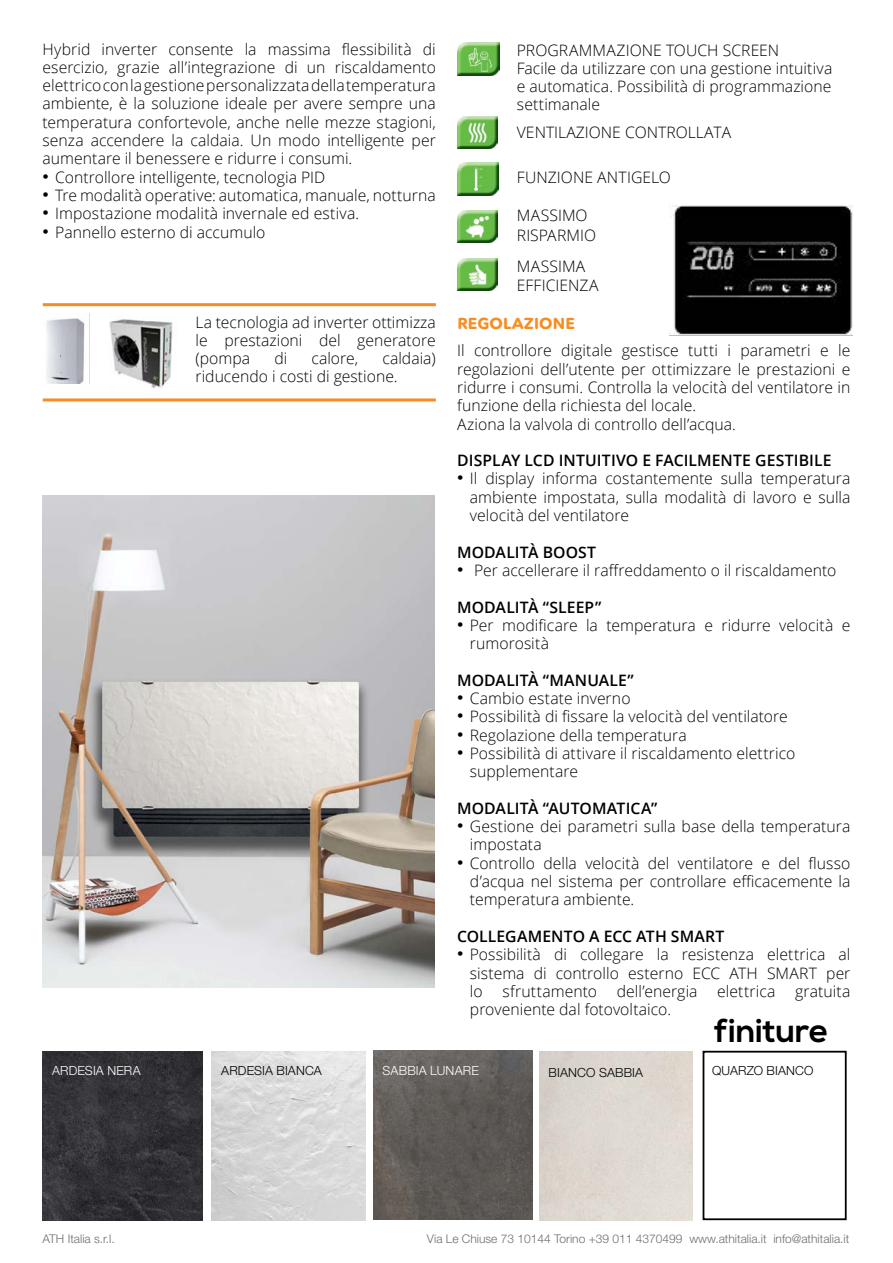
<style>
.page{position:relative;width:893px;height:1263px;background:#fff}
.page>*{position:absolute;margin:0;border:0;box-sizing:border-box;transform-origin:0 0}
.t1{font:700 33px "Nexa";letter-spacing:-.005em;color:#000}
.t2{font:300 15.75px/18.3px "Open Sans";color:#000}
.t3{font:600 15.75px "Open Sans";letter-spacing:.005em;color:#000}
.t4{font:700 15.75px "Avenir Next Rounded Pro";letter-spacing:.01em;color:#f78d22}
.t5{font:300 12.6px "Helvetica Neue LT Std";letter-spacing:.01em;color:#000}
.t6{font:300 12.6px "Helvetica Neue LT Std";letter-spacing:.015em;color:#fff}
.t7{font:300 12px "Helvetica Neue LT Std";color:#6d6e71}
.s1{font-family:"Arial";font-weight:400;font-size:18px}
</style>
<div class="page">
<img style="left:458px;top:43px;width:41px;height:33px">
<img style="left:457px;top:162px;width:42px;height:34px">
<img style="left:457px;top:116px;width:40px;height:33px">
<img style="left:457px;top:258px;width:40px;height:32px">
<img style="left:457px;top:211px;width:40px;height:32px">
<img style="left:46px;top:318px;width:39px;height:66px">
<img style="left:109px;top:319px;width:64px;height:70px">
<hr style="left:43px;top:303px;width:393px;height:3px;background:#f78d22">
<hr style="left:43px;top:398px;width:393px;height:3px;background:#f78d22">
<img style="left:671px;top:205px;width:182px;height:130px">
<img style="left:43px;top:496px;width:392px;height:491px">
<img style="left:43px;top:1051px;width:159px;height:169px">
<img style="left:373px;top:1051px;width:160px;height:169px">
<img style="left:212px;top:1051px;width:153px;height:169px">
<div style="left:703px;top:1051px;width:144px;height:169px;border:2px solid #000"></div>
<p class="t2" style="left:43px;top:39px;width:395px;text-align:justify">Hybrid inverter consente la massima flessibilità di esercizio, grazie all’integrazione di un riscaldamento elettrico con la gestione personalizzata della temperatura ambiente, è la soluzione ideale per avere sempre una temperatura confortevole, anche nelle mezze stagioni, senza accendere la caldaia. Un modo intelligente per aumentare il benessere e ridurre i consumi.</p>
<p class="t2" style="left:43px;top:167px;width:284px"><span class="s1">•</span> Controllore intelligente, tecnologia PID</p>
<p class="t2" style="left:43px;top:186px;width:395px"><span class="s1">•</span> Tre modalità operative: automatica, manuale, notturna</p>
<p class="t2" style="left:43px;top:204px;width:318px"><span class="s1">•</span> Impostazione modalità invernale ed estiva.</p>
<p class="t2" style="left:43px;top:222px;width:224px"><span class="s1">•</span> Pannello esterno di accumulo</p>
<p class="t2" style="left:517px;top:40px;width:317px">PROGRAMMAZIONE TOUCH SCREEN<br>Facile da utilizzare con una gestione intuitiva e automatica. Possibilità di programmazione settimanale</p>
<p class="t2" style="left:517px;top:123px;width:216px">VENTILAZIONE CONTROLLATA</p>
<p class="t2" style="left:517px;top:167px;width:155px">FUNZIONE ANTIGELO</p>
<p class="t2" style="left:517px;top:206px;width:81px;line-height:19px">MASSIMO<br>RISPARMIO</p>
<p class="t2" style="left:517px;top:256px;width:83px;line-height:19px">MASSIMA<br>EFFICIENZA</p>
<p class="t2" style="left:196px;top:313px;width:242px">La tecnologia ad inverter ottimizza</p>
<p class="t4" style="left:457px;top:314px;width:119px">REGOLAZIONE</p>
<p class="t2" style="left:196px;top:331px;width:242px">le prestazioni del generatore (pompa</p>
<p class="t2" style="left:457px;top:341px;width:395px">Il controllore digitale gestisce tutti i parametri e le regolazioni dell’utente per ottimizzare le prestazioni e ridurre i consumi. Controlla la velocità del ventilatore in funzione della richiesta del locale.<br>Aziona la valvola di controllo dell’acqua.</p>
<p class="t3" style="left:457px;top:450px;width:376px">DISPLAY LCD INTUITIVO E FACILMENTE GESTIBILE</p>
<p class="t2" style="left:470px;top:469px;width:382px;text-align:justify;text-indent:-13px"><span class="s1">•</span> Il display informa costantemente sulla temperatura ambiente impostata, sulla modalità di lavoro e sulla velocità del ventilatore</p>
<p class="t3" style="left:457px;top:541px;width:141px">MODALITÀ BOOST</p>
<p class="t2" style="left:457px;top:561px;width:381px"><span class="s1">•</span> Per accellerare il raffreddamento o il riscaldamento</p>
<p class="t3" style="left:457px;top:596px;width:146px">MODALITÀ “SLEEP”</p>
<p class="t2" style="left:470px;top:615px;width:382px;text-indent:-13px"><span class="s1">•</span> Per modificare la temperatura e ridurre velocità e rumorosità</p>
<p class="t3" style="left:457px;top:669px;width:178px">MODALITÀ “MANUALE”</p>
<p class="t2" style="left:457px;top:689px;width:175px"><span class="s1">•</span> Cambio estate inverno</p>
<p class="t2" style="left:457px;top:707px;width:332px"><span class="s1">•</span> Possibilità di fissare la velocità del ventilatore</p>
<p class="t2" style="left:457px;top:725px;width:231px"><span class="s1">•</span> Regolazione della temperatura</p>
<p class="t2" style="left:470px;top:744px;width:327px;text-indent:-13px"><span class="s1">•</span> Possibilità di attivare il riscaldamento elettrico supplementare</p>
<p class="t3" style="left:457px;top:797px;width:202px">MODALITÀ “AUTOMATICA”</p>
<p class="t2" style="left:470px;top:817px;width:382px;text-indent:-13px"><span class="s1">•</span> Gestione dei parametri sulla base della temperatura impostata</p>
<p class="t2" style="left:470px;top:853px;width:382px;text-align:justify;text-indent:-13px"><span class="s1">•</span> Controllo della velocità del ventilatore e del flusso d’acqua nel sistema per controllare efficacemente la temperatura ambiente.</p>
<p class="t3" style="left:457px;top:925px;width:269px">COLLEGAMENTO A ECC ATH SMART</p>
<p class="t2" style="left:470px;top:945px;width:382px;text-align:justify;text-indent:-13px"><span class="s1">•</span> Possibilità di collegare la resistenza elettrica al sistema di controllo esterno ECC ATH SMART per lo sfruttamento dell’energia elettrica gratuita proveniente dal fotovoltaico.</p>
<p class="t2" style="left:196px;top:349px;width:242px;text-indent:187px">caldaia) riducendo i costi di gestione.</p>
<p class="t2" style="left:274px;top:349px;width:14px">di</p>
<p class="t2" style="left:312px;top:349px;width:48px">calore,</p>
<h1 class="t1" style="left:715px;top:1012px;width:115px">finiture</h1>
<p class="t6" style="left:52px;top:1062px;width:90px">ARDESIA NERA</p>
<p class="t5" style="left:221px;top:1062px;width:102px">ARDESIA BIANCA</p>
<p class="t6" style="left:383px;top:1062px;width:98px">SABBIA LUNARE</p>
<p class="t5" style="left:549px;top:1064px;width:96px">BIANCO SABBIA</p>
<p class="t5" style="left:712px;top:1063px;width:103px">QUARZO BIANCO</p>
<p class="t7" style="left:43px;top:1232px;width:74px">ATH Italia s.r.l.</p>
<p class="t7" style="left:427px;top:1232px;width:424px">Via Le Chiuse 73 10144 Torino +39 011 4370499 www.athitalia.it info@athitalia.it</p>
</div>
